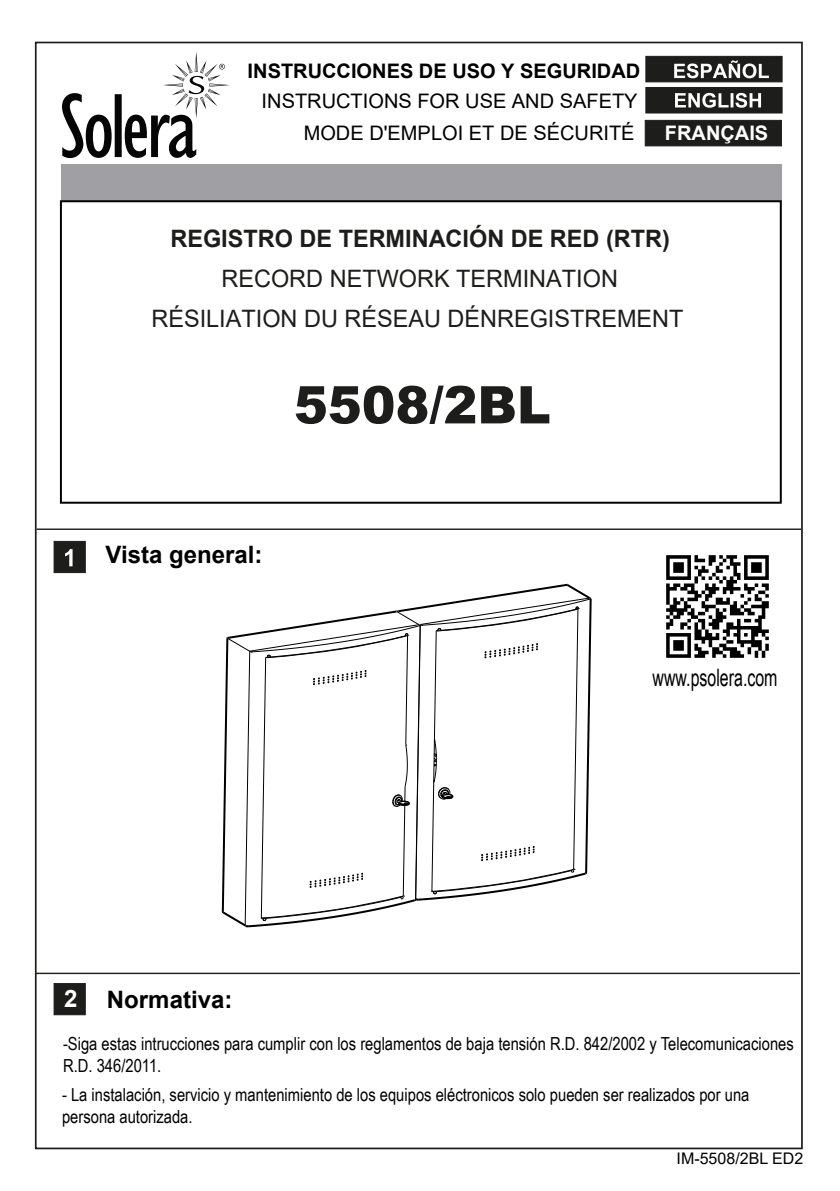
<style>
.page{position:relative;width:840px;height:1191px;background:#fff}
.page>*{position:absolute;margin:0;border:0;box-sizing:border-box;transform-origin:0 0}
.t1{font:900 52px "Arial";color:#1d1d1b}
.t2{font:24px/39.2px "Arial";color:#1d1d1b;text-align:center}
.t3{font:700 24px "Arial";color:#1d1d1b}
.t4{font:700 24px "Arial";color:#000}
.t5{font:24px "Arial Narrow";color:#000;scale:.81 1}
.t6{font:20px/32px "Arial";color:#000;text-align:right}
.t7{font:700 20px "Arial";color:#000}
.t8{font:700 20px "Arial";color:#fff}
.t9{font:18px/21.6px "Arial Narrow";color:#000}
.t10{font:16px "Arial";color:#000}
.s1{color:#fff}
</style>
<div class="page">
<div style="left:61px;top:164px;width:720px;height:37px;background:#a0a0a4"></div>
<div style="left:645px;top:56px;width:136px;height:26px;background:#1d1d1b;border:1px solid #1d1d1b"></div>
<div style="left:645px;top:87px;width:136px;height:26px;background:#1d1d1b"></div>
<svg style="left:674px;top:60px;width:94px;height:18px"></svg>
<div style="left:54px;top:541px;width:31px;height:32px;background:#1d1d1b"></div>
<svg style="left:65px;top:549px;width:7px;height:17px"></svg>
<div style="left:54px;top:983px;width:31px;height:32px;background:#1d1d1b;border:1px solid #1d1d1b"></div>
<hr style="left:37px;top:528px;width:763px;height:2px;background:#1d1d1b">
<svg style="left:675px;top:93px;width:85px;height:15px"></svg>
<div style="left:644px;top:120px;width:137px;height:26px;background:#1d1d1b"></div>
<svg style="left:62px;top:52px;width:168px;height:106px"></svg>
<div style="left:60px;top:200px;width:721px;height:304px;border:2px solid #000"></div>
<hr style="left:35px;top:972px;width:764px;height:2px;background:#1d1d1b">
<img style="left:666px;top:555px;width:103px;height:103px">
<svg style="left:221px;top:583px;width:371px;height:345px"></svg>
<p class="t7" style="left:247px;top:57px;width:394px">INSTRUCCIONES DE USO Y SEGURIDAD</p>
<p class="t6" style="left:261px;top:85px;width:377px">INSTRUCTIONS FOR USE AND SAFETY<br>MODE D'EMPLOI ET DE SÉCURITÉ</p>
<p class="t8" style="left:664px;top:119px;width:105px">FRANÇAIS</p>
<h2 class="t3" style="left:170px;top:221px;width:500px">REGISTRO DE TERMINACIÓN DE RED (RTR)</h2>
<h2 class="t2" style="left:151px;top:259px;width:533px">RECORD NETWORK TERMINATION<br>RÉSILIATION DU RÉSEAU DÉNREGISTREMENT</h2>
<h1 class="t1" style="left:294px;top:367px;width:258px">5508/2BL</h1>
<h2 class="t4" style="left:105px;top:538px;width:158px">Vista general:</h2>
<h2 class="t5" style="left:652px;top:660px;width:156px">www.psolera.com</h2>
<h2 class="t4" style="left:64px;top:982px;width:170px"><span class="s1">2</span> Normativa:</h2>
<p class="t9" style="left:63px;top:1032px;width:732px">-Siga estas intrucciones para cumplir con los reglamentos de baja tensión R.D. 842/2002 y Telecomunicaciones<br>R.D. 346/2011.</p>
<p class="t9" style="left:62px;top:1083px;width:688px">- La instalación, servicio y mantenimiento de los equipos eléctronicos solo pueden ser realizados por una persona autorizada.</p>
<p class="t10" style="left:676px;top:1147px;width:128px">IM-5508/2BL ED2</p>
</div>
